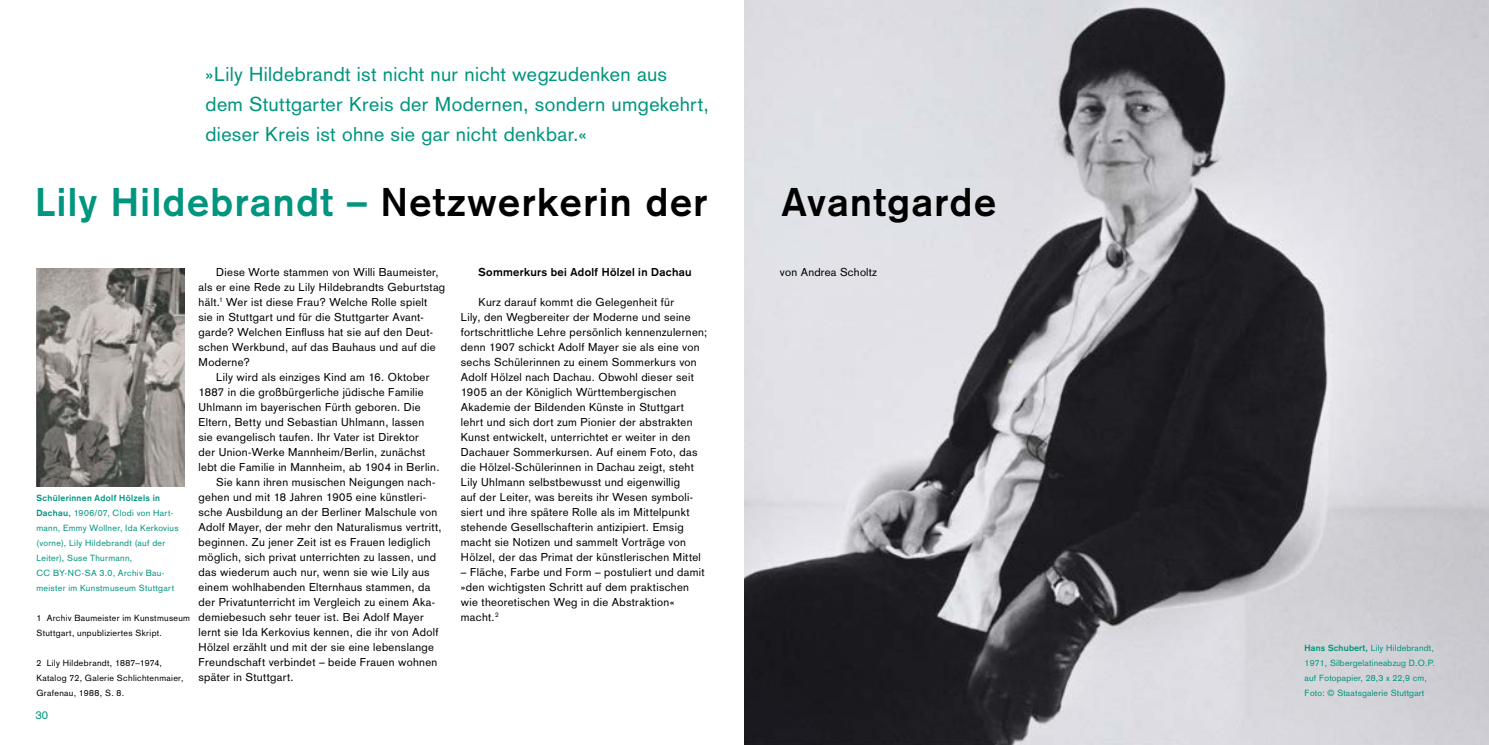
<style>
.page{position:relative;width:1489px;height:745px;background:#fff}
.page>*{position:absolute;margin:0;border:0;box-sizing:border-box;transform-origin:0 0}
.t1{font:700 39.38px "Akzidenz Grotesk";letter-spacing:.04em;color:#00957e}
.t2{font:700 39.38px "Akzidenz Grotesk";letter-spacing:.04em;color:#000}
.t3{font:19.75px/30px "Akzidenz Grotesk";letter-spacing:.015em;color:#00957e}
.t4{font:11.25px/15px "Akzidenz Grotesk";letter-spacing:.03em;color:#000}
.t5{font:700 11.25px "Akzidenz Grotesk";letter-spacing:.03em;color:#000}
.t6{font:11.25px "Akzidenz Grotesk";color:#00957e}
.t7{font:8.75px/15px "Akzidenz Grotesk";letter-spacing:.035em;color:#00957e}
.t8{font:8.75px/15px "Akzidenz Grotesk";letter-spacing:.04em;color:#000}
.s1{color:#000}
.s2{font-weight:700}
</style>
<div class="page">
<img style="left:744px;top:0;width:744px;height:744px">
<img style="left:36px;top:268px;width:148px;height:217px">
<h2 class="t3" style="left:206px;top:59px;width:504px">»Lily Hildebrandt ist nicht nur nicht wegzudenken aus dem Stuttgarter Kreis der Modernen, sondern umgekehrt, dieser Kreis ist ohne sie gar nicht denkbar.«</h2>
<h1 class="t1" style="left:35px;top:178px;width:673px">Lily Hildebrandt – <span class="s1">Netzwerkerin der</span></h1>
<h1 class="t2" style="left:781px;top:178px;width:216px">Avantgarde</h1>
<p class="t7" style="left:36px;top:490px;width:144px"><span class="s2">Schülerinnen Adolf Hölzels in<br>Dachau,</span> 1906/07, Clodi von Hart&shy;mann, Emmy Wollner, Ida Kerkovius (vorne), Lily Hildebrandt (auf der<br>Leiter), Suse Thurmann,<br>CC BY-NC-SA 3.0, Archiv Bau&shy;meister im Kunstmuseum Stuttgart</p>
<p class="t8" style="left:36px;top:610px;width:155px">1 Archiv Baumeister im Kunstmuseum<br>Stuttgart, unpubliziertes Skript.</p>
<p class="t8" style="left:36px;top:655px;width:148px">2 Lily Hildebrandt, 1887–1974,<br>Katalog 72, Galerie Schlichtenmaier,<br>Grafenau, 1988, S. 8.</p>
<p class="t6" style="left:35px;top:708px;width:14px">30</p>
<p class="t4" style="left:198px;top:264px;width:248px;text-indent:18px">Diese Worte stammen von Willi Baumeister, als er eine Rede zu Lily Hildebrandts Geburtstag hält.<sup>1</sup> Wer ist diese Frau? Welche Rolle spielt<br>sie in Stuttgart und für die Stuttgarter Avant&shy;garde? Welchen Einfluss hat sie auf den Deut&shy;schen Werkbund, auf das Bauhaus und auf die Moderne?</p>
<p class="t4" style="left:216px;top:369px;width:215px">Lily wird als einziges Kind am 16. Oktober</p>
<p class="t4" style="left:198px;top:384px;width:227px">1887 in die großbürgerliche jüdische Familie</p>
<p class="t4" style="left:198px;top:399px;width:224px">Uhlmann im bayerischen Fürth geboren. Die</p>
<p class="t4" style="left:198px;top:414px;width:227px">Eltern, Betty und Sebastian Uhlmann, lassen</p>
<p class="t4" style="left:198px;top:429px;width:222px">sie evangelisch taufen. Ihr Vater ist Direktor</p>
<p class="t4" style="left:198px;top:444px;width:228px">der Union-Werke Mannheim/Berlin, zunächst</p>
<p class="t4" style="left:198px;top:459px;width:242px">lebt die Familie in Mannheim, ab 1904 in Berlin.</p>
<p class="t4" style="left:216px;top:474px;width:221px">Sie kann ihren musischen Neigungen nach-</p>
<p class="t4" style="left:198px;top:489px;width:229px">gehen und mit 18 Jahren 1905 eine künstleri-</p>
<p class="t4" style="left:198px;top:504px;width:240px">sche Ausbildung an der Berliner Malschule von</p>
<p class="t4" style="left:198px;top:519px;width:245px">Adolf Mayer, der mehr den Naturalismus vertritt,</p>
<p class="t4" style="left:198px;top:534px;width:233px">beginnen. Zu jener Zeit ist es Frauen lediglich</p>
<p class="t4" style="left:198px;top:549px;width:239px">möglich, sich privat unterrichten zu lassen, und</p>
<p class="t4" style="left:198px;top:564px;width:233px">das wiederum auch nur, wenn sie wie Lily aus</p>
<p class="t4" style="left:198px;top:579px;width:233px">einem wohlhabenden Elternhaus stammen, da</p>
<p class="t4" style="left:198px;top:594px;width:238px">der Privatunterricht im Vergleich zu einem Aka-</p>
<p class="t4" style="left:198px;top:609px;width:227px">demiebesuch sehr teuer ist. Bei Adolf Mayer</p>
<p class="t4" style="left:198px;top:624px;width:241px">lernt sie Ida Kerkovius kennen, die ihr von Adolf</p>
<p class="t4" style="left:198px;top:639px;width:237px">Hölzel erzählt und mit der sie eine lebenslange</p>
<p class="t4" style="left:198px;top:654px;width:240px">Freundschaft verbindet – beide Frauen wohnen</p>
<p class="t4" style="left:198px;top:669px;width:97px">später in Stuttgart.</p>
<p class="t5" style="left:478px;top:265px;width:214px">Sommerkurs bei Adolf Hölzel in Dachau</p>
<p class="t4" style="left:461px;top:294px;width:248px;text-indent:18px">Kurz darauf kommt die Gelegenheit für<br>Lily, den Wegbereiter der Moderne und seine fortschrittliche Lehre persönlich kennenzulernen; denn 1907 schickt Adolf Mayer sie als eine von sechs Schülerinnen zu einem Sommerkurs von Adolf Hölzel nach Dachau. Obwohl dieser seit 1905 an der Königlich Württembergischen Akademie der Bildenden Künste in Stuttgart lehrt und sich dort zum Pionier der abstrakten Kunst entwickelt, unterrichtet er weiter in den Dachauer Sommerkursen. Auf einem Foto, das die Hölzel-Schülerinnen in Dachau zeigt, steht Lily Uhlmann selbstbewusst und eigenwillig<br>auf der Leiter, was bereits ihr Wesen symboli&shy;siert und ihre spätere Rolle als im Mittelpunkt stehende Gesellschafterin antizipiert. Emsig macht sie Notizen und sammelt Vorträge von Hölzel, der das Primat der künstlerischen Mittel</p>
<p class="t4" style="left:461px;top:564px;width:245px">– Fläche, Farbe und Form – postuliert und damit »den wichtigsten Schritt auf dem praktischen wie theoretischen Weg in die Abstraktion« macht.<sup>2</sup></p>
<p class="t4" style="left:780px;top:264px;width:98px">von Andrea Scholtz</p>
<p class="t7" style="left:1304px;top:640px;width:132px"><span class="s2">Hans Schubert,</span> Lily Hildebrandt, 1971, Silbergelatineabzug D.O.P. auf Fotopapier, 28,3 x 22,9 cm, Foto: © Staatsgalerie Stuttgart</p>
</div>
